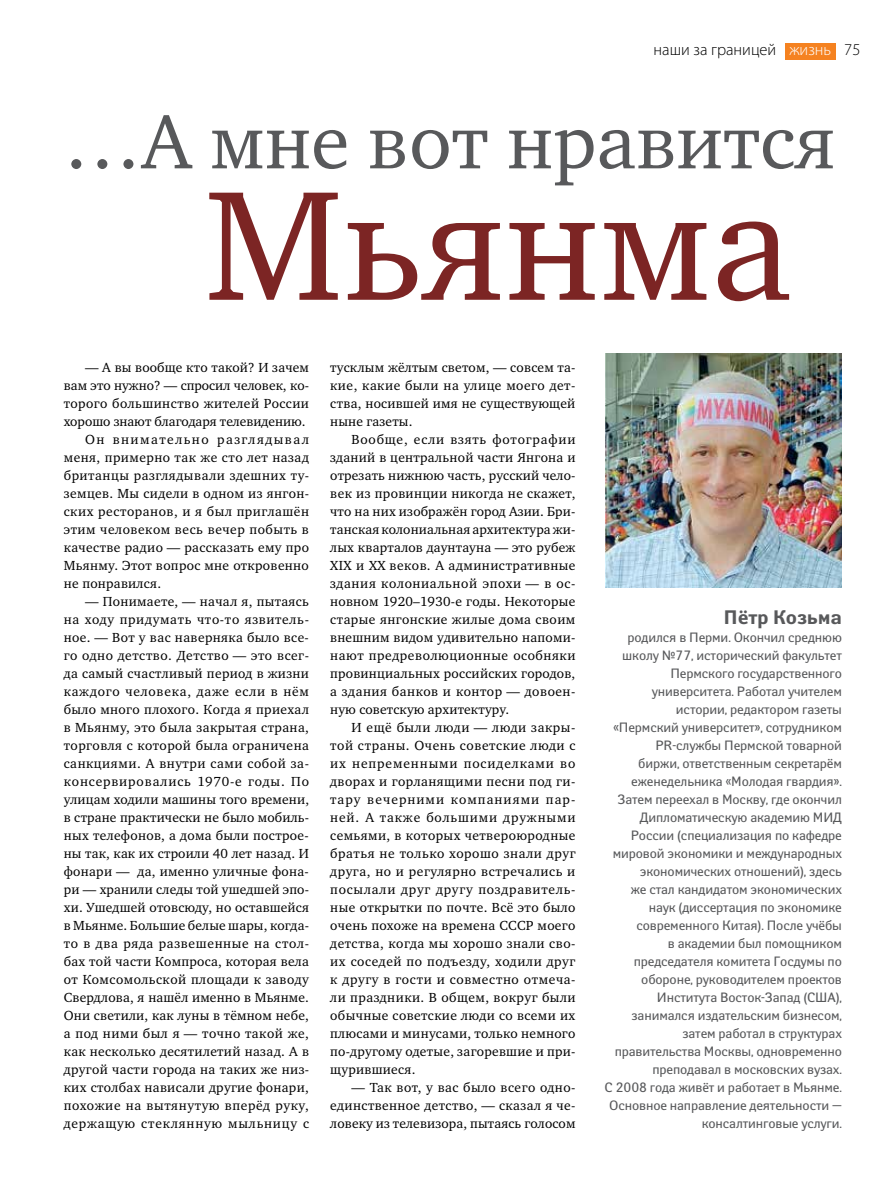
<style>
.page{position:relative;width:893px;height:1191px;background:#fff}
.page>*{position:absolute;margin:0;border:0;box-sizing:border-box;transform-origin:0 0}
.t1{font:159.6px "Charter ITC";color:#7c2524}
.t2{font:78.3px "Charter ITC";color:#58595b}
.t3{font:700 19.5px "Yanus";letter-spacing:-.01em;color:#58595b}
.t4{font:300 16.5px "Myriad Pro";color:#000}
.t5{font:13.5px/18px "Charter ITC";letter-spacing:.03em;color:#000;text-align:justify}
.t6{font:13.5px/18px "Yanus";letter-spacing:-.01em;color:#58595b;text-align:right}
.t7{font:13.5px "Charter ITC";color:#000}
.t8{font:13.5px "Charter ITC";letter-spacing:.01em;color:#000}
.t9{font:13.5px "Charter ITC";letter-spacing:.11em;color:#000}
.s1{color:#fff}
</style>
<div class="page">
<div style="left:785px;top:43px;width:50px;height:16px;background:#f58220"></div>
<img style="left:606px;top:354px;width:236px;height:233px">
<p class="t4" style="left:654px;top:40px;width:208px">наши за границей <span class="s1">жизнь</span> 75</p>
<h2 class="t2" style="left:63px;top:93px;width:773px">…А мне вот нравится</h2>
<h1 class="t1" style="left:205px;top:145px;width:589px">Мьянма</h1>
<p class="t8" style="left:85px;top:359px;width:225px">— А вы вообще кто такой? И зачем</p>
<p class="t7" style="left:64px;top:377px;width:247px">вам это нужно? — спросил человек, ко-</p>
<p class="t5" style="left:64px;top:394px;width:247px">торого большинство жителей России</p>
<p class="t7" style="left:64px;top:413px;width:243px">хорошо знают благодаря телевидению.</p>
<p class="t9" style="left:85px;top:431px;width:225px">Он внимательно разглядывал</p>
<p class="t5" style="left:64px;top:448px;width:247px">меня, примерно так же сто лет назад</p>
<p class="t5" style="left:64px;top:466px;width:247px">британцы разглядывали здешних ту-</p>
<p class="t5" style="left:64px;top:484px;width:247px">земцев. Мы сидели в одном из янгон-</p>
<p class="t5" style="left:64px;top:502px;width:247px">ских ресторанов, и я был приглашён</p>
<p class="t5" style="left:64px;top:520px;width:247px">этим человеком весь вечер побыть в</p>
<p class="t5" style="left:64px;top:538px;width:247px">качестве радио — рассказать ему про</p>
<p class="t5" style="left:64px;top:556px;width:247px">Мьянму. Этот вопрос мне откровенно</p>
<p class="t5" style="left:64px;top:574px;width:99px">не понравился.</p>
<p class="t5" style="left:64px;top:592px;width:247px;text-indent:21px">— Понимаете, — начал я, пытаясь на ходу придумать что-то язвитель&shy;ное. — Вот у вас наверняка было все&shy;го одно детство. Детство — это всег&shy;да самый счастливый период в жизни каждого человека, даже если в нём было много плохого. Когда я приехал в Мьянму, это была закрытая страна, торговля с которой была ограничена санкциями. А внутри сами собой за&shy;консервировались 1970-е годы. По улицам ходили машины того времени, в стране практически не было мобиль&shy;ных телефонов, а дома были построе&shy;ны так, как их строили 40 лет назад. И фонари — да, именно уличные фона&shy;ри — хранили следы той ушедшей эпо&shy;хи. Ушедшей отовсюду, но оставшейся в Мьянме. Большие белые шары, когда&shy;то в два ряда развешенные на стол&shy;бах той части Компроса, которая вела от Комсомольской площади к заводу Свердлова, я нашёл именно в Мьянме.<br>Они светили, как луны в тёмном небе, а под ними был я — точно такой же, как несколько десятилетий назад. А в другой части города на таких же низ&shy;ких столбах нависали другие фонари, похожие на вытянутую вперёд руку, держащую стеклянную мыльницу с</p>
<p class="t5" style="left:330px;top:358px;width:247px">тусклым жёлтым светом, — совсем та&shy;кие, какие были на улице моего дет&shy;ства, носившей имя не существующей ныне газеты.</p>
<p class="t5" style="left:330px;top:430px;width:247px;text-indent:21px">Вообще, если взять фотографии зданий в центральной части Янгона и отрезать нижнюю часть, русский чело&shy;век из провинции никогда не скажет, что на них изображён город Азии. Бри&shy;танская колониальная архитектура жи&shy;лых кварталов даунтауна — это рубеж XIX и XX веков. А административные здания колониальной эпохи — в ос&shy;новном 1920–1930-е годы. Некоторые старые янгонские жилые дома своим внешним видом удивительно напоми&shy;нают предреволюционные особняки провинциальных российских городов, а здания банков и контор — довоен&shy;ную советскую архитектуру.</p>
<p class="t5" style="left:330px;top:718px;width:247px;text-indent:21px">И ещё были люди — люди закры&shy;той страны. Очень советские люди с их непременными посиделками во дворах и горланящими песни под ги&shy;тару вечерними компаниями пар&shy;ней. А также большими дружными семьями, в которых четвероюродные братья не только хорошо знали друг друга, но и регулярно встречались и посылали друг другу поздравитель&shy;ные открытки по почте. Всё это было очень похоже на времена СССР моего детства, когда мы хорошо знали сво&shy;их соседей по подъезду, ходили друг к другу в гости и совместно отмеча&shy;ли праздники. В общем, вокруг были обычные советские люди со всеми их плюсами и минусами, только немного по-другому одетые, загоревшие и при&shy;щурившиеся.</p>
<p class="t5" style="left:330px;top:1078px;width:247px;text-indent:21px">— Так вот, у вас было всего одно&shy;единственное детство, — сказал я че&shy;ловеку из телевизора, пытаясь голосом</p>
<h3 class="t3" style="left:723px;top:606px;width:120px">Пётр Козьма</h3>
<p class="t6" style="left:605px;top:628px;width:239px">родился в Перми. Окончил среднюю школу №77, исторический факультет Пермского государственного университета. Работал учителем истории, редактором газеты<br>«Пермский университет», сотрудником PR-службы Пермской товарной<br>биржи, ответственным секретарём еженедельника «Молодая гвардия».<br>Затем переехал в Москву, где окончил Дипломатическую академию МИД России (специализация по кафедре мировой экономики и международных экономических отношений), здесь<br>же стал кандидатом экономических наук (диссертация по экономике современного Китая). После учёбы<br>в академии был помощником председателя комитета Госдумы по обороне, руководителем проектов Института Восток-Запад (США), занимался издательским бизнесом, затем работал в структурах правительства Москвы, одновременно преподавал в московских вузах.<br>С 2008 года живёт и работает в Мьянме.<br>Основное направление деятельности — консалтинговые услуги.</p>
</div>
